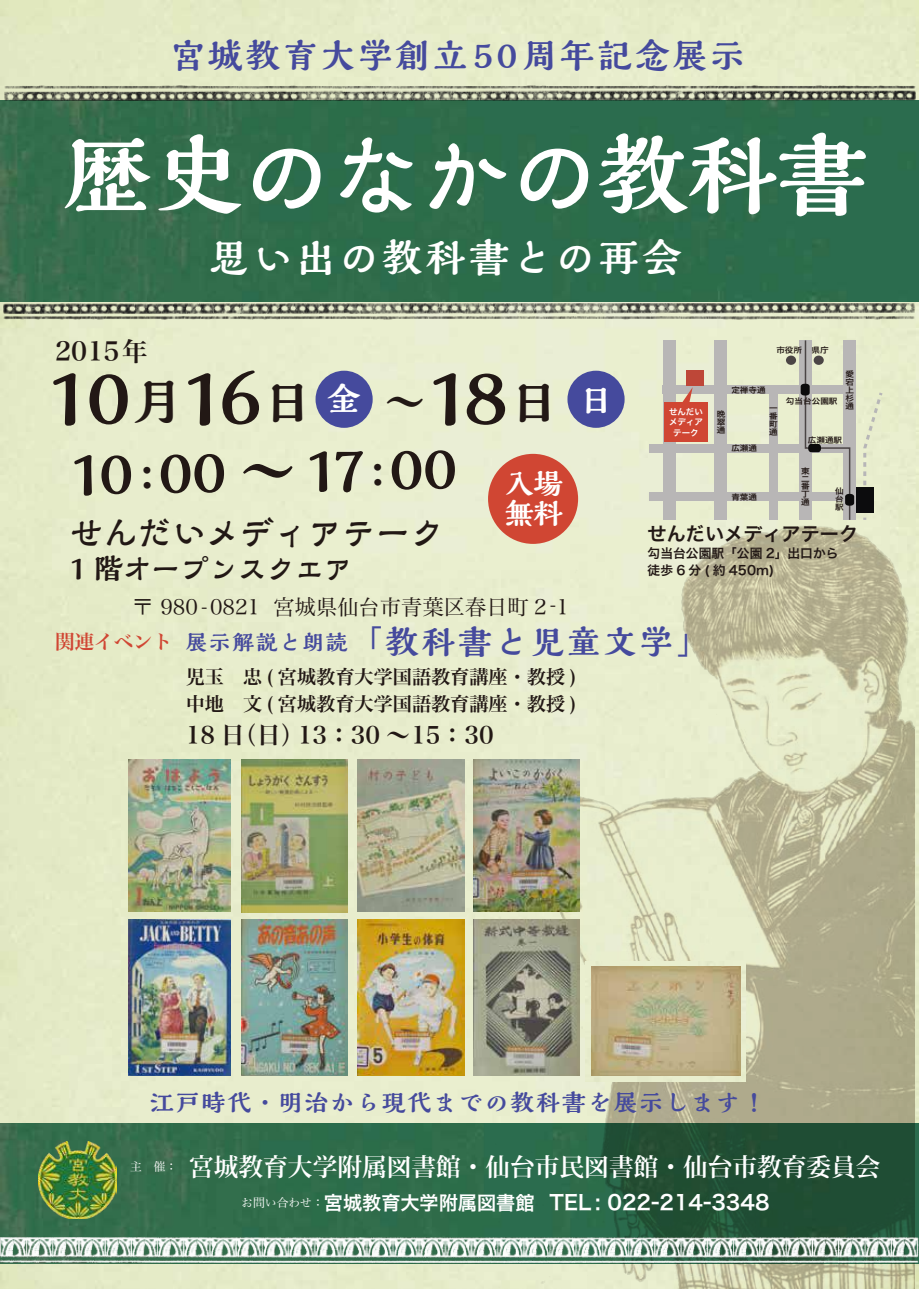
<style>
.page{position:relative;width:919px;height:1289px;background:#fff}
.page>*{position:absolute;margin:0;border:0;box-sizing:border-box;transform-origin:0 0}
.t1{font:800 89.1px "Kaimin Tu Std";color:#fff}
.t2{font:800 72.45px "Kaimin Tu Std";color:#221815}
.t3{font:800 56.1px "Kaimin Tu Std";color:#221815}
.t4{font:800 39.3px "Kaimin Tu Std";letter-spacing:.1em;color:#fff}
.t5{font:800 34.05px "Kaimin So Std";letter-spacing:.1em;color:#454a9d}
.t6{font:800 34.05px "Kaimin Tu Std";color:#221815}
.t7{font:800 33px "Kaimin Tu Std";letter-spacing:.1em;color:#454a9d}
.t8{font:800 28.95px/30.3px "Kaimin Tu Std";color:#fff}
.t9{font:800 28.65px "Kaimin Tu Std";color:#221815}
.t10{font:26.1px "Hira Min Pro N W6";color:#221815}
.t11{font:700 24.75px "Koz Min Pr 6 N";color:#fff}
.t12{font:23.85px "Hira Min Pro N W6";color:#221815}
.t13{font:800 23.4px "Kaimin So Std";letter-spacing:.1em;color:#454a9d}
.t14{font:21.3px "Hira Min Pro N W3";color:#221815}
.t15{font:20.4px "Hira Kaku Pro N W6";color:#fff}
.t16{font:19.2px/27px "Hira Min Pro N W6";color:#221815}
.t17{font:19.2px "Hira Kaku Pro N W6";color:#221815}
.t18{font:12.75px/16.5px "Hira Kaku Pro N W6";color:#221815}
.t19{font:8.55px/10.5px "Hira Kaku Pro W6";letter-spacing:-.01em;color:#fff;text-align:center}
.t20{font:7.95px "Hira Kaku Pro W6";color:#221815;scale:1.09 1}
.s1{font-size:49.2px}
.s2{font-size:40.5px}
.s3{font-size:46.35px}
.s4{font-size:21.3px}
.s5{font-size:19.2px}
</style>
<div class="page">
<img style="left:0;top:0;width:918px;height:1288px">
<img style="left:0;top:84px;width:918px;height:236px">
<img style="left:0;top:1123px;width:918px;height:112px">
<img style="left:479px;top:443px;width:435px;height:845px">
<img style="left:0;top:1235px;width:918px;height:28px">
<img style="left:585px;top:961px;width:160px;height:120px">
<img style="left:128px;top:759px;width:102px;height:152px">
<img style="left:241px;top:759px;width:106px;height:153px">
<img style="left:358px;top:759px;width:107px;height:152px">
<img style="left:473px;top:759px;width:106px;height:152px">
<img style="left:128px;top:919px;width:102px;height:156px">
<img style="left:241px;top:919px;width:106px;height:156px">
<img style="left:358px;top:919px;width:107px;height:156px">
<img style="left:473px;top:919px;width:106px;height:156px">
<img style="left:591px;top:966px;width:149px;height:109px">
<div style="left:315px;top:371px;width:57px;height:57px;background:#454a9d;border-radius:50%"></div>
<div style="left:567px;top:371px;width:57px;height:57px;background:#454a9d;border-radius:50%"></div>
<div style="left:488px;top:454px;width:90px;height:90px;background:#d04633;border-radius:50%"></div>
<div style="left:662px;top:340px;width:13px;height:180px;background:#b8b6b6"></div>
<div style="left:714px;top:340px;width:13px;height:180px;background:#b8b6b6"></div>
<div style="left:798px;top:340px;width:13px;height:180px;background:#b8b6b6"></div>
<div style="left:843px;top:340px;width:13px;height:180px;background:#b8b6b6"></div>
<div style="left:662px;top:385px;width:194px;height:9px;background:#b8b6b6"></div>
<div style="left:649px;top:444px;width:197px;height:8px;background:#b8b6b6"></div>
<div style="left:649px;top:493px;width:197px;height:8px;background:#b8b6b6"></div>
<div style="left:769px;top:394px;width:8px;height:126px;background:#b8b6b6"></div>
<svg style="left:861px;top:389px;width:23px;height:131px;background:#e3e8c9"></svg>
<div style="left:856px;top:487px;width:17px;height:26px;background:#0c0c0d"></div>
<svg style="left:800px;top:339px;width:54px;height:182px"></svg>
<div style="left:785px;top:355px;width:11px;height:10px;background:#4b4545;border-radius:50%"></div>
<div style="left:813px;top:355px;width:10px;height:10px;background:#4b4545;border-radius:50%"></div>
<div style="left:686px;top:370px;width:17px;height:15px;background:#be4738"></div>
<div style="left:664px;top:402px;width:44px;height:39px;background:#d04633"></div>
<svg style="left:682px;top:388px;width:10px;height:14px"></svg>
<img style="left:38px;top:1141px;width:78px;height:77px">
<h3 class="t5" style="left:171px;top:32px;width:574px">宮城教育大学創立50周年記念展示</h3>
<h1 class="t1" style="left:64px;top:114px;width:804px">歴史のなかの教科書</h1>
<h3 class="t10" style="left:55px;top:328px;width:94px">2015年</h3>
<h3 class="t4" style="left:209px;top:230px;width:473px">思い出の教科書との再会</h3>
<p class="t20" style="left:776px;top:342px;width:25px">市役所</p>
<p class="t20" style="left:811px;top:342px;width:17px">県庁</p>
<h2 class="t2" style="left:48px;top:348px;width:566px">10<span class="s1">月</span>16<span class="s1">日</span><sup>金</sup> <span class="s2">～</span>18<span class="s1">日</span> <sup>日</sup></h2>
<h3 class="t3" style="left:70px;top:436px;width:388px;rotate:-1deg">10<span class="s3">:</span>00 ～17<span class="s3">:</span>00</h3>
<h3 class="t6" style="left:70px;top:509px;width:376px">せんだいメディアテーク</h3>
<h3 class="t9" style="left:70px;top:549px;width:284px">1 階オープンスクエア</h3>
<h3 class="t8" style="left:505px;top:466px;width:60px">入場無料</h3>
<h3 class="t14" style="left:132px;top:588px;width:438px">〒 980-0821 宮城県仙台市青葉区春日町 2-1</h3>
<p class="t19" style="left:669px;top:406px;width:35px">せんだいメディアテーク</p>
<p class="t20" style="left:731px;top:382px;width:33px">定禅寺通</p>
<p class="t20" style="left:769px;top:401px;width:9px">一</p>
<p class="t20" style="left:716px;top:407px;width:9px">晩</p>
<p class="t20" style="left:716px;top:415px;width:9px">翠</p>
<p class="t20" style="left:716px;top:423px;width:9px">通</p>
<p class="t20" style="left:769px;top:408px;width:9px">番</p>
<p class="t20" style="left:769px;top:416px;width:9px">町</p>
<p class="t20" style="left:769px;top:424px;width:9px">通</p>
<p class="t20" style="left:731px;top:441px;width:25px">広瀬通</p>
<p class="t20" style="left:731px;top:490px;width:25px">青葉通</p>
<p class="t20" style="left:785px;top:394px;width:49px">勾当台公園駅</p>
<p class="t20" style="left:845px;top:367px;width:9px">愛</p>
<p class="t20" style="left:845px;top:375px;width:9px">宕</p>
<p class="t20" style="left:845px;top:382px;width:9px">上</p>
<p class="t20" style="left:845px;top:390px;width:9px">杉</p>
<p class="t20" style="left:845px;top:398px;width:9px">通</p>
<p class="t20" style="left:807px;top:432px;width:33px">広瀬通駅</p>
<p class="t20" style="left:801px;top:463px;width:9px">東</p>
<p class="t20" style="left:801px;top:471px;width:9px">二</p>
<p class="t20" style="left:801px;top:479px;width:9px">番</p>
<p class="t20" style="left:801px;top:487px;width:9px">丁</p>
<p class="t20" style="left:801px;top:495px;width:9px">通</p>
<p class="t20" style="left:835px;top:483px;width:9px">仙</p>
<p class="t20" style="left:835px;top:491px;width:9px">台</p>
<p class="t20" style="left:835px;top:499px;width:9px">駅</p>
<h3 class="t17" style="left:647px;top:516px;width:212px">せんだいメディアテーク</h3>
<h3 class="t18" style="left:647px;top:544px;width:192px">勾当台公園駅「公園 2」出口から徒歩 6分(約 450m)</h3>
<h3 class="t7" style="left:55px;top:619px;width:655px"><sup>関連イベント</sup> <span class="s4">展示解説と朗読</span>「教科書と児童文学」</h3>
<h3 class="t16" style="left:186px;top:661px;width:392px">児玉　忠 ( 宮城教育大学国語教育講座・教授 )中地　文 ( 宮城教育大学国語教育講座・教授 )</h3>
<h3 class="t12" style="left:186px;top:714px;width:309px">18 日（日）13：30 ～15：30</h3>
<h3 class="t13" style="left:150px;top:1085px;width:617px">江戸時代・明治から現代までの教科書を展示します！</h3>
<h3 class="t11" style="left:130px;top:1152px;width:752px"><sup>主　催：　</sup>宮城教育大学附属図書館・仙台市民図書館・仙台市教育委員会</h3>
<h3 class="t15" style="left:241px;top:1184px;width:529px"><sup>お問い合わせ：</sup><span class="s5">宮城教育大学附属図書館</span> TEL : 022-214-3348</h3>
</div>
